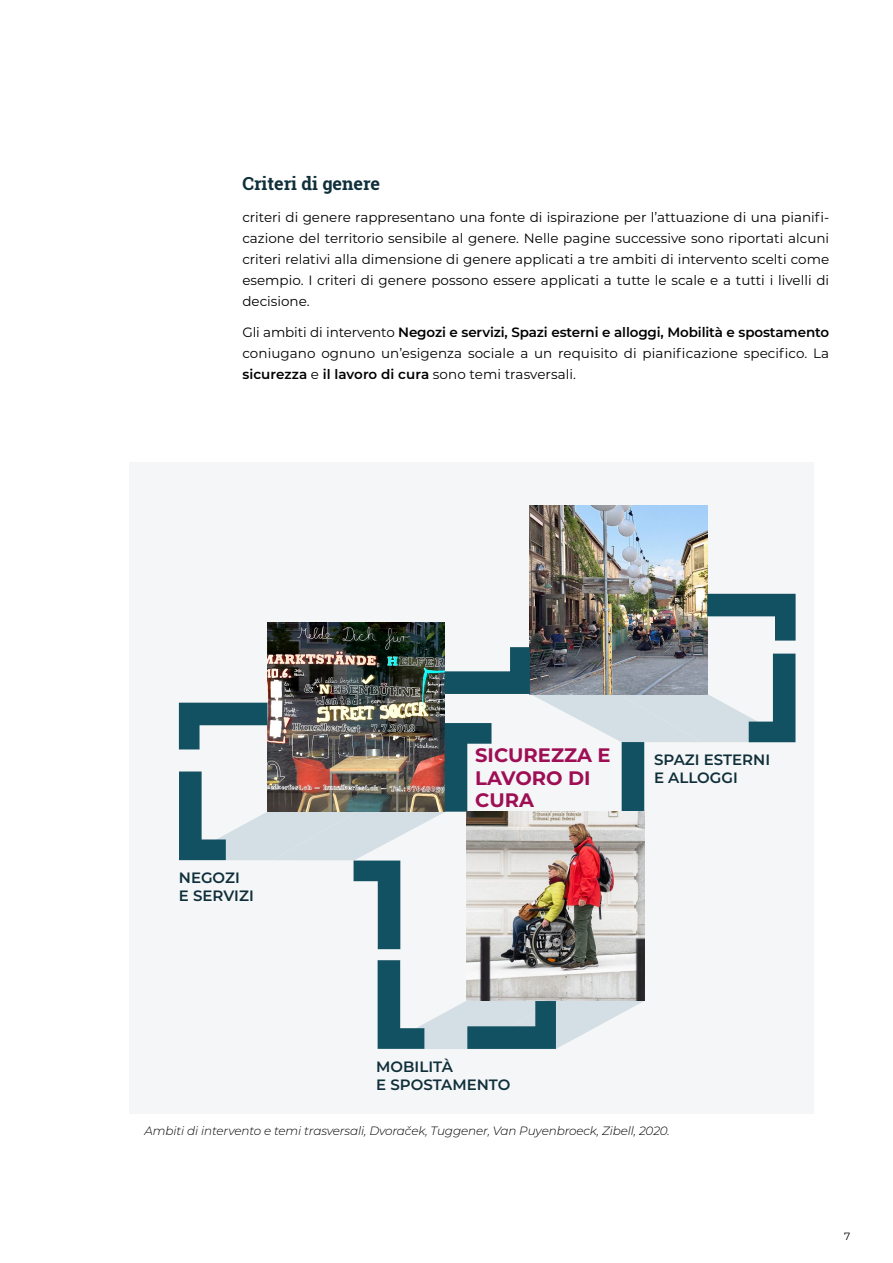
<style>
.page{position:relative;width:893px;height:1263px;background:#fff}
.page>*{position:absolute;margin:0;border:0;box-sizing:border-box;transform-origin:0 0}
.t1{font:700 19.5px/22.5px "Montserrat";color:#9e0e54}
.t2{font:700 18px "Roboto Slab";color:#0f2f3a}
.t3{font:600 15px/18px "Montserrat";color:#0f2f3a}
.t4{font:13.5px/21px "Montserrat";color:#000;text-align:justify}
.t5{font:italic 300 12px "Montserrat";letter-spacing:-.01em;color:#000}
.t6{font:10.5px "Montserrat";color:#000}
.s1{font-weight:600}
</style>
<div class="page">
<div style="left:129px;top:462px;width:684px;height:652px;background:#f5f6f7"></div>
<img style="left:530px;top:505px;width:177px;height:142px">
<img style="left:267px;top:622px;width:178px;height:25px">
<svg style="left:707px;top:594px;width:89px;height:47px"></svg>
<svg style="left:378px;top:960px;width:267px;height:89px"></svg>
<svg style="left:178px;top:647px;width:617px;height:302px"></svg>
<img style="left:467px;top:811px;width:177px;height:189px">
<h2 class="t2" style="left:242px;top:171px;width:139px">Criteri di genere</h2>
<p class="t4" style="left:242px;top:206px;width:588px">criteri di genere rappresentano una fonte di ispirazione per l’attuazione di una pianifi&shy;cazione del territorio sensibile al genere. Nelle pagine successive sono riportati alcuni criteri relativi alla dimensione di genere applicati a tre ambiti di intervento scelti come esempio. I criteri di genere possono essere applicati a tutte le scale e a tutti i livelli di decisione.</p>
<p class="t4" style="left:242px;top:321px;width:588px">Gli ambiti di intervento <span class="s1">Negozi e servizi, Spazi esterni e alloggi, Mobilità e spostamento </span>coniugano ognuno un’esigenza sociale a un requisito di pianificazione specifico. La <span class="s1">sicurezza</span> e <span class="s1">il lavoro di cura</span> sono temi trasversali.</p>
<p class="t3" style="left:179px;top:868px;width:76px">NEGOZI<br>E SERVIZI</p>
<h1 class="t1" style="left:475px;top:743px;width:137px">SICUREZZA E<br>LAVORO DI<br>CURA</h1>
<p class="t3" style="left:654px;top:750px;width:118px">SPAZI ESTERNI<br>E ALLOGGI</p>
<p class="t3" style="left:376px;top:1056px;width:136px">MOBILITÀ<br>E SPOSTAMENTO</p>
<p class="t5" style="left:145px;top:1122px;width:527px">Ambiti di intervento e temi trasversali, Dvoraček, Tuggener, Van Puyenbroeck, Zibell, 2020.</p>
<p class="t6" style="left:844px;top:1229px;width:8px">7</p>
</div>
